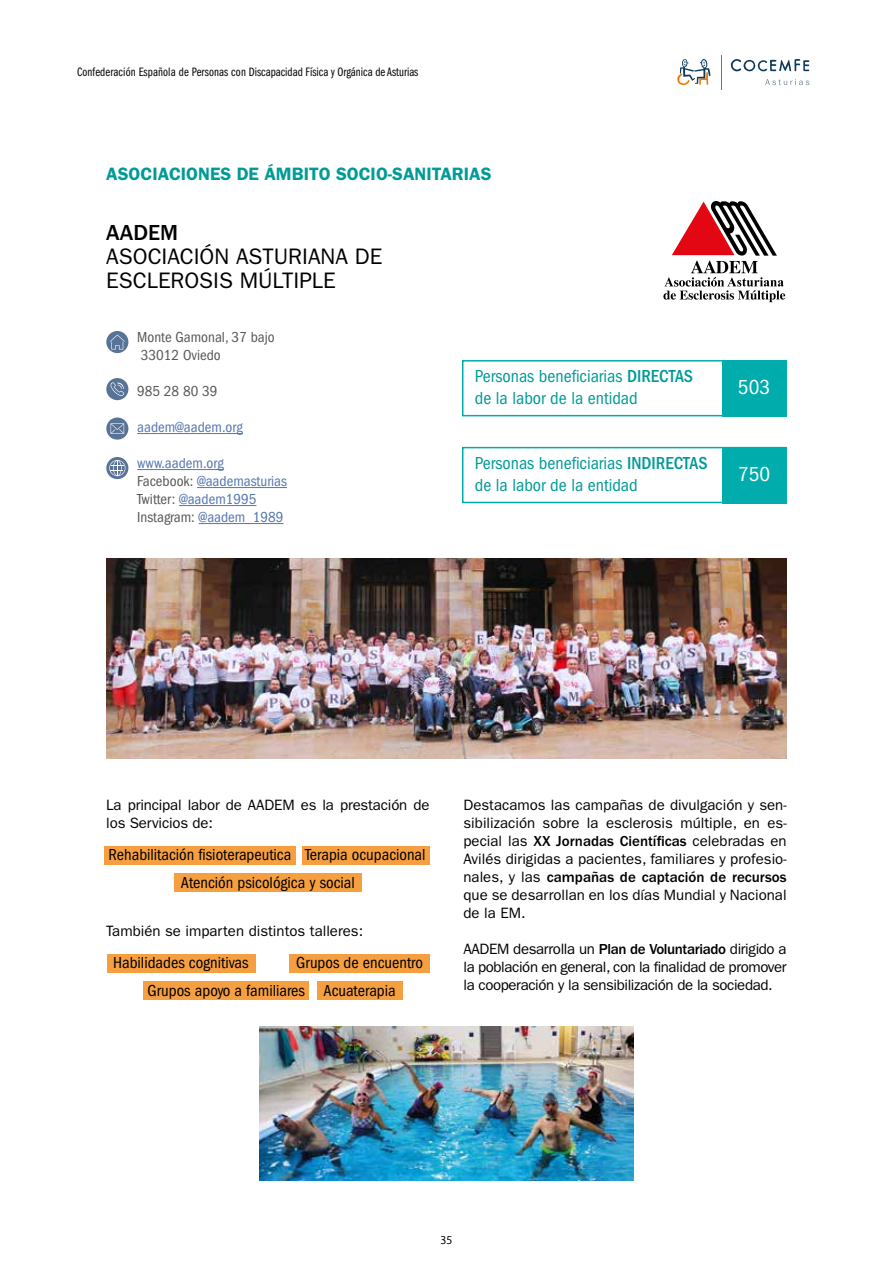
<style>
.page{position:relative;width:893px;height:1263px;background:#fff}
.page>*{position:absolute;margin:0;border:0;box-sizing:border-box;transform-origin:0 0}
.t1{font:22.5px/24px "ITC Franklin Gothic Std";color:#000}
.t2{font:500 22.5px "ITC Franklin Gothic Std";color:#000}
.t3{font:condensed 21px "ITC Franklin Gothic Std";color:#fff}
.t4{font:condensed 18px/21.6px "ITC Franklin Gothic Std";color:#009b97}
.t5{font:600 18px "ITC Franklin Gothic Std";color:#009b97}
.t6{font:condensed 16.5px/27.3px "ITC Franklin Gothic Std";color:#000;text-align:center}
.t7{font:15px/18px "ITC Franklin Gothic Std";letter-spacing:-.01em;color:#000;text-align:justify}
.t8{font:condensed 15px/18px "ITC Franklin Gothic Std";color:#5576af}
.t9{font:condensed 15px/18px "ITC Franklin Gothic Std";color:#575756}
.t10{font:12.6px "ITC Franklin Gothic Std Bk Cp";letter-spacing:.005em;color:#000}
.t11{font:300 12px "Myriad Pro";color:#000}
.s1{color:#575756}
.s2{font-weight:500}
</style>
<div class="page">
<svg style="left:677px;top:59px;width:33px;height:26px"></svg>
<hr style="left:720px;top:55px;width:1px;height:34px;background:#00a7a6">
<svg style="left:731px;top:59px;width:78px;height:12px"></svg>
<svg style="left:765px;top:79px;width:44px;height:6px"></svg>
<svg style="left:663px;top:201px;width:122px;height:101px"></svg>
<svg style="left:106px;top:417px;width:22px;height:23px"></svg>
<svg style="left:111px;top:423px;width:13px;height:11px"></svg>
<svg style="left:106px;top:331px;width:22px;height:22px"></svg>
<svg style="left:110px;top:335px;width:15px;height:14px"></svg>
<hr style="left:137px;top:433px;width:106px;height:1px;background:#5576af">
<hr style="left:137px;top:469px;width:87px;height:1px;background:#5576af">
<hr style="left:197px;top:487px;width:90px;height:1px;background:#5576af">
<hr style="left:179px;top:505px;width:77px;height:1px;background:#5576af">
<hr style="left:199px;top:523px;width:85px;height:1px;background:#5576af">
<svg style="left:106px;top:457px;width:22px;height:22px"></svg>
<svg style="left:109px;top:460px;width:16px;height:16px"></svg>
<div style="left:106px;top:378px;width:22px;height:22px;background:#597397;border-radius:50%"></div>
<svg style="left:110px;top:382px;width:14px;height:14px"></svg>
<div style="left:462px;top:360px;width:325px;height:56px;border:2px solid #00adac"></div>
<div style="left:462px;top:447px;width:325px;height:56px;border:2px solid #00adac"></div>
<div style="left:722px;top:360px;width:65px;height:56px;background:#00adac"></div>
<div style="left:722px;top:447px;width:65px;height:56px;background:#00adac"></div>
<img style="left:106px;top:558px;width:681px;height:200px">
<div style="left:104px;top:846px;width:192px;height:18px;background:#f59f40"></div>
<div style="left:302px;top:846px;width:127px;height:18px;background:#f59f40"></div>
<div style="left:174px;top:873px;width:187px;height:18px;background:#f59f40"></div>
<div style="left:107px;top:954px;width:148px;height:18px;background:#f59f40"></div>
<div style="left:289px;top:954px;width:141px;height:18px;background:#f59f40"></div>
<div style="left:143px;top:981px;width:166px;height:18px;background:#f59f40"></div>
<div style="left:317px;top:981px;width:85px;height:18px;background:#f59f40"></div>
<img style="left:259px;top:1026px;width:375px;height:154px">
<p class="t10" style="left:77px;top:65px;width:343px">Confederación Española de Personas con Discapacidad Física y Orgánica de Asturias</p>
<p class="t5" style="left:106px;top:163px;width:387px">ASOCIACIONES DE ÁMBITO SOCIO-SANITARIAS</p>
<h1 class="t2" style="left:106px;top:220px;width:73px">AADEM</h1>
<h1 class="t1" style="left:106px;top:245px;width:277px">ASOCIACIÓN ASTURIANA DE<br>ESCLEROSIS MÚLTIPLE</h1>
<p class="t9" style="left:137px;top:328px;width:139px">Monte Gamonal, 37 bajo<br>33012 Oviedo</p>
<p class="t9" style="left:137px;top:382px;width:82px">985 28 80 39</p>
<p class="t8" style="left:137px;top:418px;width:107px">aadem@aadem.org</p>
<p class="t8" style="left:137px;top:454px;width:151px">www.aadem.org<br><span class="s1">Facebook:</span> @aademasturias<br><span class="s1">Twitter:</span> @aadem1995<br><span class="s1">Instagram:</span> @aadem_1989</p>
<p class="t4" style="left:475px;top:366px;width:220px">Personas beneficiarias <span class="s2">DIRECTAS </span>de la labor de la entidad</p>
<p class="t4" style="left:475px;top:452px;width:234px">Personas beneficiarias <span class="s2">INDIRECTAS </span>de la labor de la entidad</p>
<h2 class="t3" style="left:738px;top:375px;width:34px">503</h2>
<h2 class="t3" style="left:738px;top:462px;width:34px">750</h2>
<p class="t7" style="left:106px;top:796px;width:325px">La principal labor de AADEM es la prestación de los Servicios de:</p>
<p class="t6" style="left:108px;top:841px;width:319px">Rehabilitación fisioterapeutica Terapia ocupacional<br>Atención psicológica y social</p>
<p class="t7" style="left:106px;top:922px;width:258px">También se imparten distintos talleres:</p>
<p class="t6" style="left:147px;top:949px;width:277px;text-align:left;text-indent:149px">Grupos de encuentro<br>Grupos apoyo a familiares Acuaterapia</p>
<p class="t6" style="left:113px;top:949px;width:137px">Habilidades cognitivas</p>
<p class="t7" style="left:463px;top:796px;width:325px">Destacamos las campañas de divulgación y sen&shy;sibilización sobre la esclerosis múltiple, en es&shy;pecial las <span class="s2">XX Jornadas Científicas</span> celebradas en Avilés dirigidas a pacientes, familiares y profesio&shy;nales, y las <span class="s2">campañas de captación de recursos </span>que se desarrollan en los días Mundial y Nacional de la EM.</p>
<p class="t7" style="left:463px;top:940px;width:325px">AADEM desarrolla un <span class="s2">Plan de Voluntariado</span> dirigido a la población en general, con la finalidad de promover la cooperación y la sensibilización de la sociedad.</p>
<p class="t11" style="left:441px;top:1233px;width:13px">35</p>
</div>
